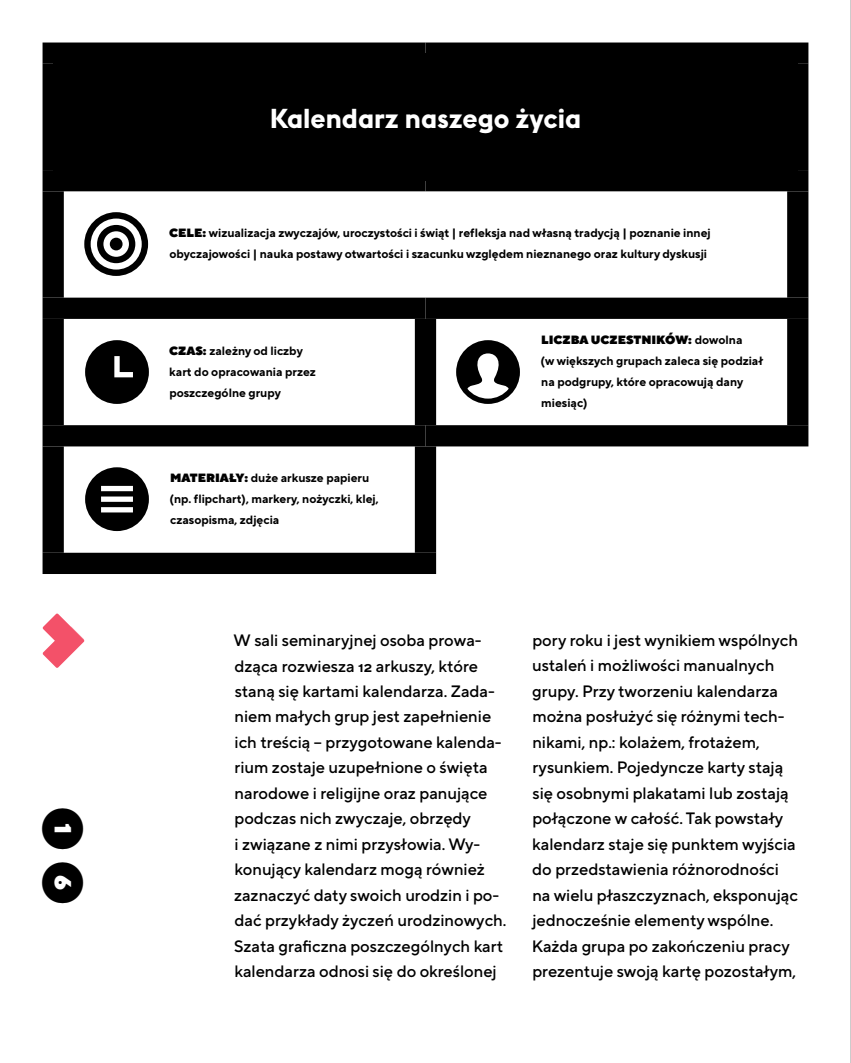
<style>
.page{position:relative;width:851px;height:1063px;background:#fff}
.page>*{position:absolute;margin:0;border:0;box-sizing:border-box;transform-origin:0 0}
.t1{font:900 43.5px "TT Norms Pro";color:#000}
.t2{font:700 27px "Euclid Flex";color:#fff}
.t3{font:500 16.5px/25.5px "TT Norms Pro";color:#000}
.t4{font:700 12px/21px "TT Norms Pro";color:#000}
.s1{font-weight:900}
</style>
<div class="page">
<div style="left:53px;top:53px;width:744px;height:128px;background:#000"></div>
<div style="left:43px;top:43px;width:382px;height:21px;background:#000"></div>
<div style="left:43px;top:64px;width:21px;height:106px;background:#000"></div>
<div style="left:425px;top:43px;width:383px;height:21px;background:#000"></div>
<div style="left:787px;top:64px;width:21px;height:106px;background:#000"></div>
<div style="left:43px;top:170px;width:382px;height:21px;background:#000"></div>
<div style="left:43px;top:191px;width:21px;height:107px;background:#000"></div>
<div style="left:425px;top:170px;width:383px;height:21px;background:#000"></div>
<div style="left:787px;top:191px;width:21px;height:107px;background:#000"></div>
<div style="left:43px;top:298px;width:382px;height:21px;background:#000"></div>
<div style="left:43px;top:319px;width:21px;height:106px;background:#000"></div>
<div style="left:425px;top:298px;width:383px;height:21px;background:#000"></div>
<div style="left:415px;top:319px;width:21px;height:106px;background:#000"></div>
<div style="left:787px;top:319px;width:21px;height:106px;background:#000"></div>
<div style="left:43px;top:425px;width:382px;height:21px;background:#000"></div>
<div style="left:425px;top:425px;width:383px;height:21px;background:#000"></div>
<div style="left:415px;top:446px;width:21px;height:107px;background:#000"></div>
<div style="left:43px;top:446px;width:21px;height:107px;background:#000"></div>
<div style="left:43px;top:553px;width:393px;height:21px;background:#000"></div>
<svg style="left:85px;top:340px;width:64px;height:64px"></svg>
<svg style="left:43px;top:613px;width:41px;height:55px"></svg>
<svg style="left:84px;top:212px;width:64px;height:64px"></svg>
<svg style="left:456px;top:340px;width:64px;height:64px"></svg>
<svg style="left:85px;top:467px;width:64px;height:64px"></svg>
<hr style="left:850px;top:0;width:1px;height:1063px;background:#9c9c9c">
<h1 class="t1" style="left:92px;top:807px;width:99px;rotate:90deg">1 6</h1>
<h2 class="t2" style="left:270px;top:103px;width:313px">Kalendarz naszego życia</h2>
<p class="t4" style="left:169px;top:222px;width:543px"><span class="s1">CELE:</span> wizualizacja zwyczajów, uroczystości i świąt | refleksja nad własną tradycją | poznanie innej obyczajowości | nauka postawy otwartości i szacunku względem nieznanego oraz kultury dyskusji</p>
<p class="t4" style="left:169px;top:340px;width:148px"><span class="s1">CZAS:</span> zależny od liczby kart do opracowania przez poszczególne grupy</p>
<p class="t4" style="left:169px;top:467px;width:210px"><span class="s1">MATERIAŁY:</span> duże arkusze papieru (np. flipchart), markery, nożyczki, klej, czasopisma, zdjęcia</p>
<p class="t4" style="left:540px;top:329px;width:224px"><span class="s1">LICZBA UCZESTNIKÓW:</span> dowolna<br>(w większych grupach zaleca się podział na podgrupy, które opracowują dany miesiąc)</p>
<p class="t3" style="left:233px;top:627px;width:274px">W sali seminaryjnej osoba prowa&shy;dząca rozwiesza 12 arkuszy, które staną się kartami kalendarza. Zada&shy;niem małych grup jest zapełnienie ich treścią – przygotowane kalenda&shy;rium zostaje uzupełnione o święta narodowe i religijne oraz panujące podczas nich zwyczaje, obrzędy<br>i związane z nimi przysłowia. Wy&shy;konujący kalendarz mogą również zaznaczyć daty swoich urodzin i po&shy;dać przykłady życzeń urodzinowych.<br>Szata graficzna poszczególnych kart kalendarza odnosi się do określonej</p>
<p class="t3" style="left:532px;top:627px;width:267px">pory roku i jest wynikiem wspólnych ustaleń i możliwości manualnych grupy. Przy tworzeniu kalendarza można posłużyć się różnymi tech&shy;nikami, np.: kolażem, frotażem, rysunkiem. Pojedyncze karty stają się osobnymi plakatami lub zostają połączone w całość. Tak powstały kalendarz staje się punktem wyjścia do przedstawienia różnorodności na wielu płaszczyznach, eksponując jednocześnie elementy wspólne.<br>Każda grupa po zakończeniu pracy prezentuje swoją kartę pozostałym,</p>
</div>
